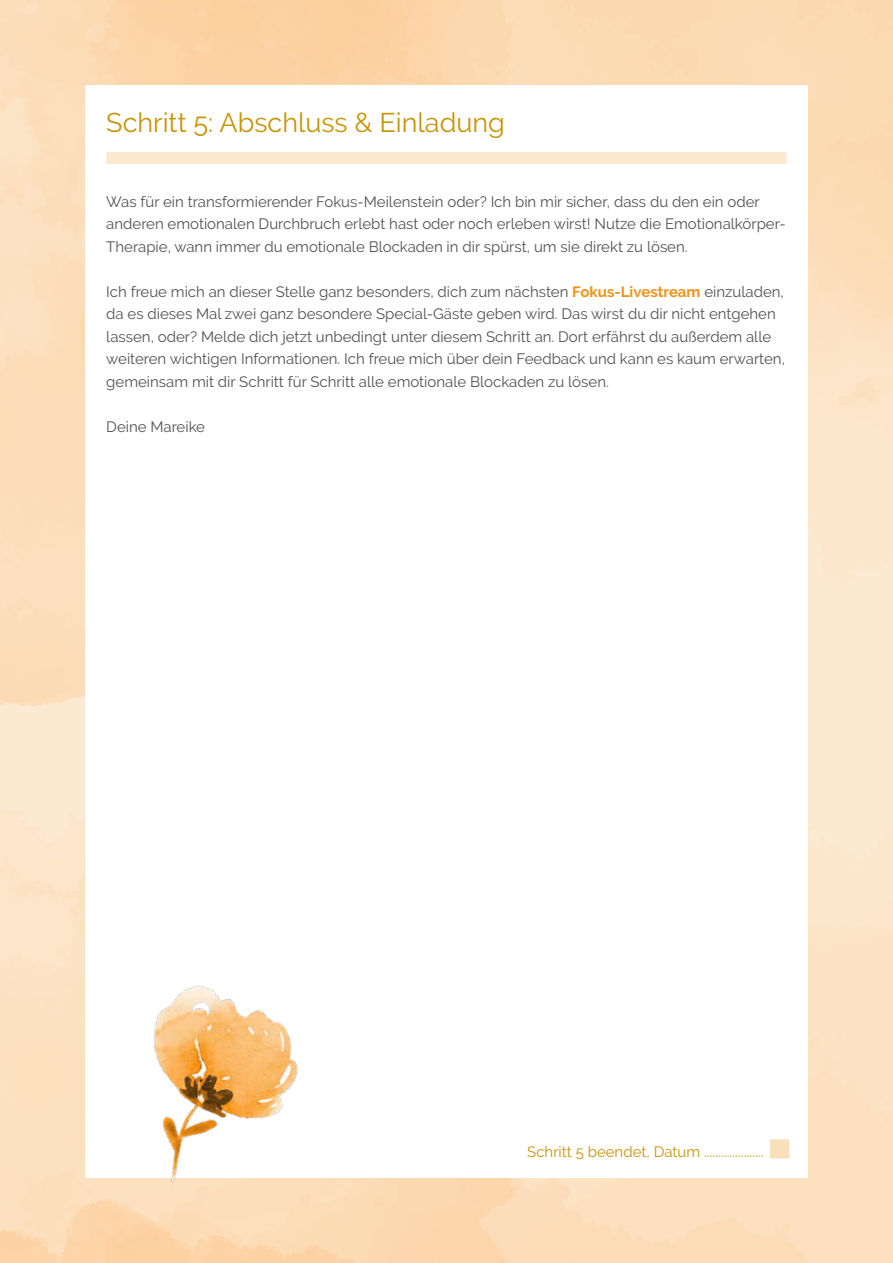
<style>
.page{position:relative;width:893px;height:1263px;background:#fff}
.page>*{position:absolute;margin:0;border:0;box-sizing:border-box;transform-origin:0 0}
.t1{font:27px "Raleway";color:#c89407}
.t2{font:15px/22.5px "Raleway";color:#515251}
.t3{font:15px "Raleway";color:#c89407}
.s1{font-weight:700;color:#ef931b}
.s2{color:#fadfbb}
</style>
<div class="page">
<div style="left:106px;top:152px;width:681px;height:12px;background:#fce9d1"></div>
<img style="left:85px;top:985px;width:243px;height:216px">
<h1 class="t1" style="left:106px;top:106px;width:400px">Schritt 5: Abschluss &amp; Einladung</h1>
<p class="t2" style="left:106px;top:190px;width:681px">Was für ein transformierender Fokus-Meilenstein oder? Ich bin mir sicher, dass du den ein oder anderen emotionalen Durchbruch erlebt hast oder noch erleben wirst! Nutze die Emotionalkörper-<br>Therapie, wann immer du emotionale Blockaden in dir spürst, um sie direkt zu lösen.</p>
<p class="t2" style="left:106px;top:280px;width:680px">Ich freue mich an dieser Stelle ganz besonders, dich zum nächsten <span class="s1">Fokus-Livestream</span> einzuladen, da es dieses Mal zwei ganz besondere Special-Gäste geben wird. Das wirst du dir nicht entgehen lassen, oder? Melde dich jetzt unbedingt unter diesem Schritt an. Dort erfährst du außerdem alle weiteren wichtigen Informationen. Ich freue mich über dein Feedback und kann es kaum erwarten, gemeinsam mit dir Schritt für Schritt alle emotionale Blockaden zu lösen.</p>
<p class="t2" style="left:106px;top:415px;width:100px">Deine Mareike</p>
<p class="t3" style="left:527px;top:1142px;width:266px">Schritt 5 beendet, Datum ..................... <span class="s2">■</span></p>
</div>
